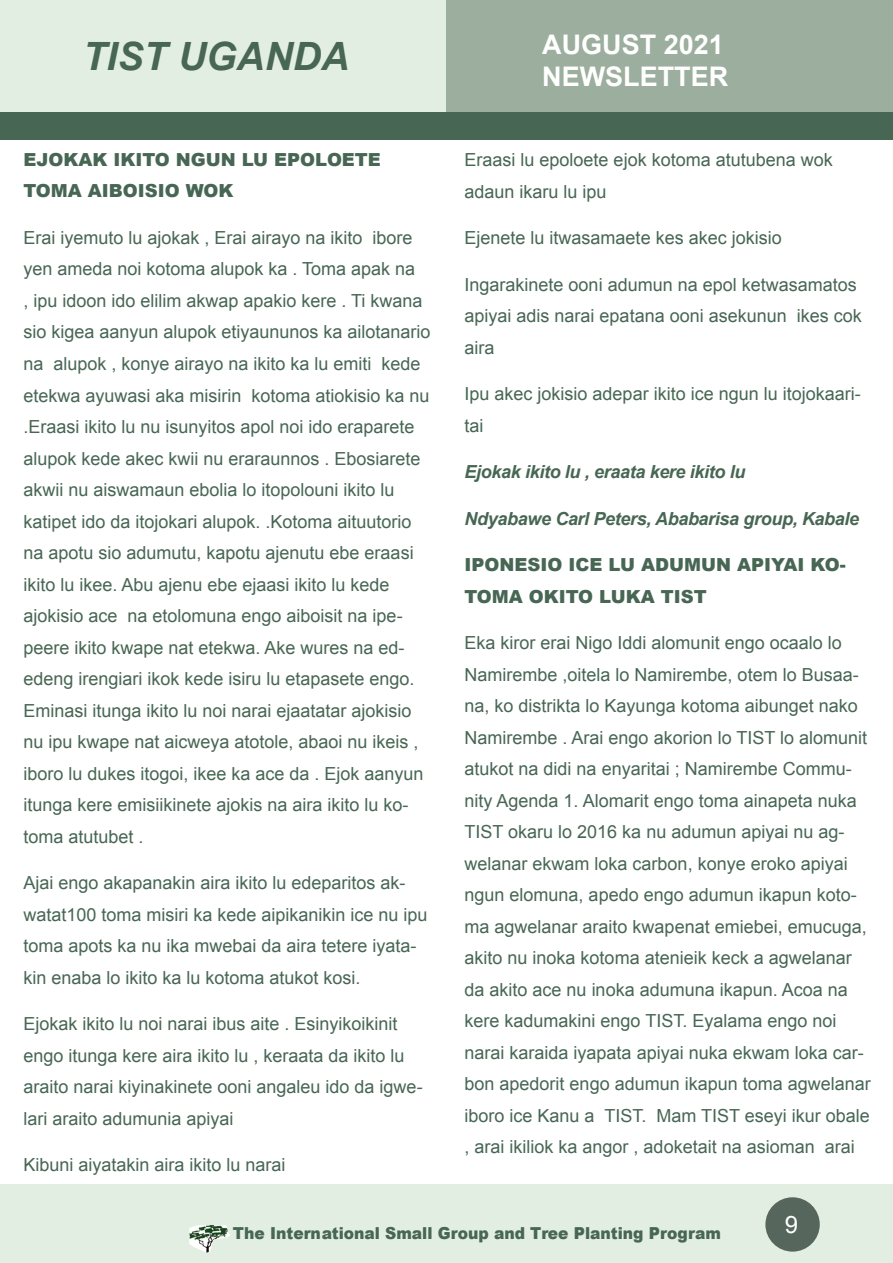
<style>
.page{position:relative;width:893px;height:1263px;background:#fff}
.page>*{position:absolute;margin:0;border:0;box-sizing:border-box;transform-origin:0 0}
.t1{font:italic 700 39px "Arial";color:#476654}
.t2{font:700 27px/32.4px "Arial";color:#fff}
.t3{font:24px "Arial";color:#fff}
.t4{font:18px/31.5px "Arial";color:#476654}
.t5{font:900 18px/31.5px "Arial";color:#476654}
.t6{font:italic 700 18px "Arial";letter-spacing:-.02em;color:#476654}
.t7{font:900 16.5px "Arial";color:#476654;scale:.94 1}
</style>
<div class="page">
<div style="left:0;top:1184px;width:893px;height:79px;background:#e3eee3"></div>
<div style="left:765px;top:1197px;width:55px;height:54px;background:#56665d;border-radius:50%"></div>
<img style="left:189px;top:1225px;width:41px;height:28px">
<div style="left:0;top:0;width:446px;height:112px;background:#e3eee3"></div>
<div style="left:446px;top:0;width:447px;height:112px;background:#9cae9e"></div>
<div style="left:0;top:112px;width:893px;height:28px;background:#476654"></div>
<h1 class="t1" style="left:83px;top:30px;width:268px">TIST UGANDA</h1>
<h2 class="t2" style="left:542px;top:28px;width:188px">AUGUST 2021<br>NEWSLETTER</h2>
<p class="t5" style="left:23px;top:143px;width:359px">EJOKAK IKITO NGUN LU EPOLOETE<br>TOMA AIBOISIO WOK</p>
<p class="t4" style="left:23px;top:222px;width:409px">Erai iyemuto lu ajokak , Erai airayo na ikito ibore yen ameda noi kotoma alupok ka . Toma apak na<br>, ipu idoon ido elilim akwap apakio kere . Ti kwana sio kigea aanyun alupok etiyaununos ka ailotanario na alupok , konye airayo na ikito ka lu emiti kede etekwa ayuwasi aka misirin kotoma atiokisio ka nu .Eraasi ikito lu nu isunyitos apol noi ido eraparete alupok kede akec kwii nu eraraunnos . Ebosiarete akwii nu aiswamaun ebolia lo itopolouni ikito lu katipet ido da itojokari alupok. .Kotoma aituutorio na apotu sio adumutu, kapotu ajenutu ebe eraasi ikito lu ikee. Abu ajenu ebe ejaasi ikito lu kede ajokisio ace na etolomuna engo aiboisit na ipe&shy;peere ikito kwape nat etekwa. Ake wures na ed&shy;edeng irengiari ikok kede isiru lu etapasete engo.<br>Eminasi itunga ikito lu noi narai ejaatatar ajokisio nu ipu kwape nat aicweya atotole, abaoi nu ikeis , iboro lu dukes itogoi, ikee ka ace da . Ejok aanyun itunga kere emisiikinete ajokis na aira ikito lu ko&shy;toma atutubet .</p>
<p class="t4" style="left:23px;top:867px;width:406px">Ajai engo akapanakin aira ikito lu edeparitos ak&shy;watat100 toma misiri ka kede aipikanikin ice nu ipu toma apots ka nu ika mwebai da aira tetere iyata&shy;kin enaba lo ikito ka lu kotoma atukot kosi.</p>
<p class="t4" style="left:23px;top:1008px;width:401px">Ejokak ikito lu noi narai ibus aite . Esinyikoikinit engo itunga kere aira ikito lu , keraata da ikito lu araito narai kiyinakinete ooni angaleu ido da igwe&shy;lari araito adumunia apiyai</p>
<p class="t4" style="left:23px;top:1149px;width:264px">Kibuni aiyatakin aira ikito lu narai</p>
<p class="t4" style="left:465px;top:144px;width:370px">Eraasi lu epoloete ejok kotoma atutubena wok adaun ikaru lu ipu</p>
<p class="t4" style="left:465px;top:222px;width:319px">Ejenete lu itwasamaete kes akec jokisio</p>
<p class="t4" style="left:465px;top:268px;width:399px">Ingarakinete ooni adumun na epol ketwasamatos apiyai adis narai epatana ooni asekunun ikes cok aira</p>
<p class="t4" style="left:465px;top:378px;width:398px">Ipu akec jokisio adepar ikito ice ngun lu itojokaari&shy;tai</p>
<p class="t6" style="left:465px;top:460px;width:282px">Ejokak ikito lu , eraata kere ikito lu</p>
<p class="t6" style="left:465px;top:506px;width:396px">Ndyabawe Carl Peters, Ababarisa group, Kabale</p>
<p class="t5" style="left:465px;top:548px;width:383px">IPONESIO ICE LU ADUMUN APIYAI KO-<br>TOMA OKITO LUKA TIST</p>
<p class="t4" style="left:465px;top:627px;width:408px">Eka kiror erai Nigo Iddi alomunit engo ocaalo lo Namirembe ,oitela lo Namirembe, otem lo Busaa&shy;na, ko distrikta lo Kayunga kotoma aibunget nako Namirembe . Arai engo akorion lo TIST lo alomunit atukot na didi na enyaritai ; Namirembe Commu&shy;nity Agenda 1. Alomarit engo toma ainapeta nuka TIST okaru lo 2016 ka nu adumun apiyai nu ag&shy;welanar ekwam loka carbon, konye eroko apiyai ngun elomuna, apedo engo adumun ikapun koto&shy;ma agwelanar araito kwapenat emiebei, emucuga, akito nu inoka kotoma atenieik keck a agwelanar da akito ace nu inoka adumuna ikapun. Acoa na kere kadumakini engo TIST. Eyalama engo noi narai karaida iyapata apiyai nuka ekwam loka car&shy;bon apedorit engo adumun ikapun toma agwelanar iboro ice Kanu a TIST. Mam TIST eseyi ikur obale , arai ikiliok ka angor , adoketait na asioman arai</p>
<p class="t7" style="left:233px;top:1221px;width:521px">The International Small Group and Tree Planting Program</p>
<h3 class="t3" style="left:785px;top:1208px;width:15px">9</h3>
</div>
